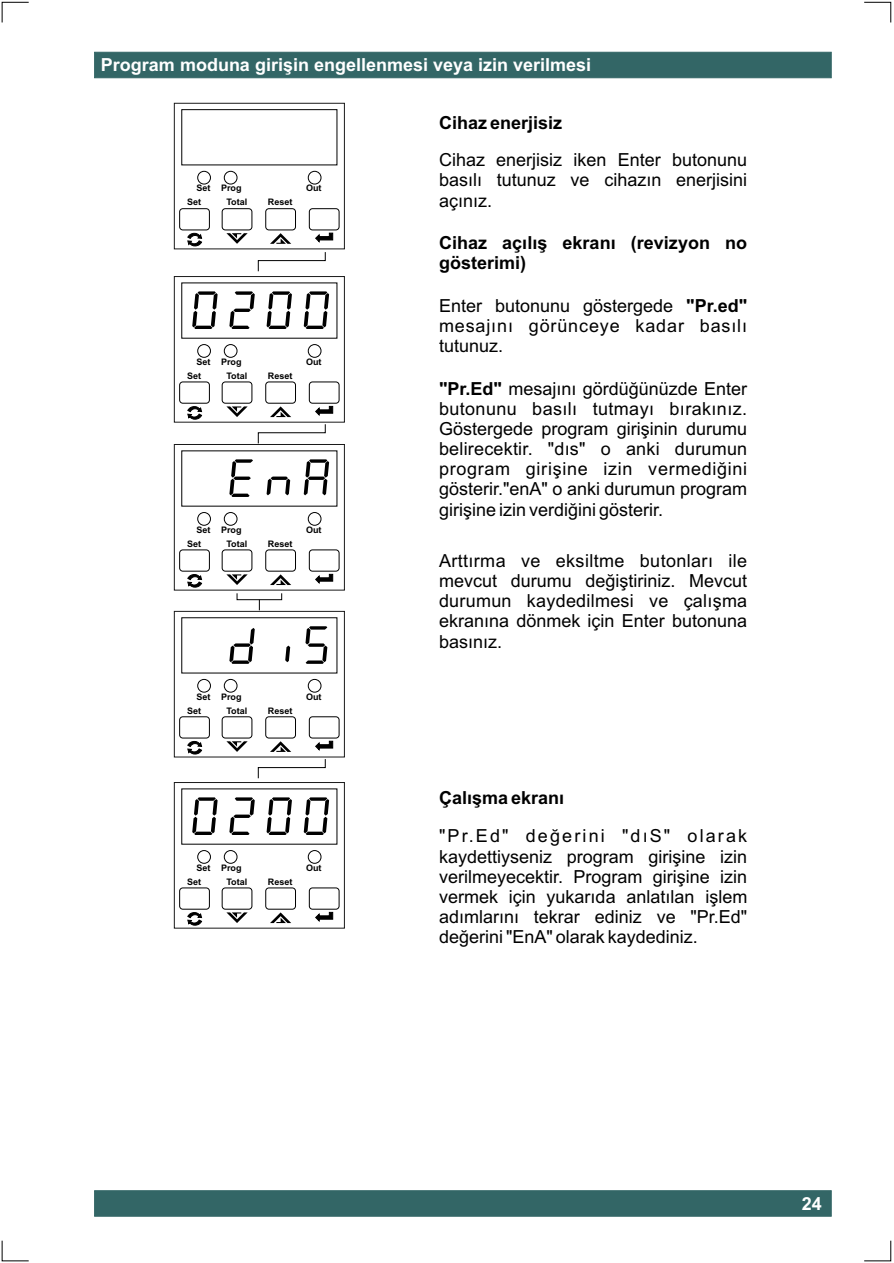
<style>
.page{position:relative;width:894px;height:1263px;background:#fff}
.page>*{position:absolute;margin:0;border:0;box-sizing:border-box;transform-origin:0 0}
.t1{font:18px/20.1px "Arial";color:#000;text-align:justify}
.t2{font:700 18px/20.1px "Arial";color:#000}
.t3{font:700 18px "Arial";color:#fff}
.t4{font:700 9px "Arial";color:#000}
.s1{font-weight:700}
</style>
<div class="page">
<div style="left:94px;top:52px;width:737px;height:26px;background:#366;border:1px solid #366"></div>
<div style="left:94px;top:1191px;width:737px;height:25px;background:#366"></div>
<svg style="left:1px;top:1px;width:28px;height:22px"></svg>
<svg style="left:1px;top:1240px;width:28px;height:22px"></svg>
<svg style="left:864px;top:1px;width:28px;height:22px"></svg>
<svg style="left:864px;top:1240px;width:28px;height:22px"></svg>
<div style="left:174px;top:103px;width:171px;height:146px;border:1px solid #1a1a1a"></div>
<div style="left:174px;top:276px;width:171px;height:146px;border:1px solid #1a1a1a"></div>
<div style="left:174px;top:782px;width:171px;height:146px;border:1px solid #1a1a1a"></div>
<div style="left:174px;top:444px;width:171px;height:146px;border:1px solid #1a1a1a"></div>
<div style="left:174px;top:611px;width:171px;height:146px;border:1px solid #1a1a1a"></div>
<div style="left:224px;top:171px;width:13px;height:13px;border:1px solid #000;border-radius:50%"></div>
<div style="left:224px;top:344px;width:13px;height:13px;border:1px solid #000;border-radius:50%"></div>
<div style="left:224px;top:850px;width:13px;height:13px;border:1px solid #000;border-radius:50%"></div>
<div style="left:224px;top:512px;width:13px;height:13px;border:1px solid #000;border-radius:50%"></div>
<div style="left:224px;top:679px;width:13px;height:13px;border:1px solid #000;border-radius:50%"></div>
<div style="left:308px;top:171px;width:13px;height:13px;border:1px solid #000;border-radius:50%"></div>
<div style="left:308px;top:344px;width:13px;height:13px;border:1px solid #000;border-radius:50%"></div>
<div style="left:308px;top:850px;width:13px;height:13px;border:1px solid #000;border-radius:50%"></div>
<div style="left:308px;top:512px;width:13px;height:13px;border:1px solid #000;border-radius:50%"></div>
<div style="left:308px;top:679px;width:13px;height:13px;border:1px solid #000;border-radius:50%"></div>
<div style="left:309px;top:209px;width:30px;height:21px;border:1px solid #000;border-radius:3px"></div>
<div style="left:309px;top:382px;width:30px;height:21px;border:1px solid #000;border-radius:3px"></div>
<div style="left:309px;top:888px;width:30px;height:21px;border:1px solid #000;border-radius:3px"></div>
<div style="left:309px;top:550px;width:30px;height:21px;border:1px solid #000;border-radius:3px"></div>
<div style="left:309px;top:717px;width:30px;height:21px;border:1px solid #000;border-radius:3px"></div>
<div style="left:222px;top:209px;width:30px;height:21px;border:1px solid #000;border-radius:3px"></div>
<div style="left:222px;top:382px;width:30px;height:21px;border:1px solid #000;border-radius:3px"></div>
<div style="left:222px;top:888px;width:30px;height:21px;border:1px solid #000;border-radius:3px"></div>
<div style="left:222px;top:550px;width:30px;height:21px;border:1px solid #000;border-radius:3px"></div>
<div style="left:222px;top:717px;width:30px;height:21px;border:1px solid #000;border-radius:3px"></div>
<div style="left:266px;top:209px;width:30px;height:21px;border:1px solid #000;border-radius:3px"></div>
<div style="left:266px;top:382px;width:30px;height:21px;border:1px solid #000;border-radius:3px"></div>
<div style="left:266px;top:888px;width:30px;height:21px;border:1px solid #000;border-radius:3px"></div>
<div style="left:266px;top:550px;width:30px;height:21px;border:1px solid #000;border-radius:3px"></div>
<div style="left:266px;top:717px;width:30px;height:21px;border:1px solid #000;border-radius:3px"></div>
<div style="left:182px;top:109px;width:155px;height:56px;border:1px solid #000"></div>
<svg style="left:229px;top:291px;width:26px;height:38px"></svg>
<svg style="left:229px;top:797px;width:26px;height:38px"></svg>
<svg style="left:229px;top:459px;width:24px;height:38px"></svg>
<svg style="left:229px;top:628px;width:26px;height:36px"></svg>
<svg style="left:285px;top:646px;width:5px;height:16px"></svg>
<svg style="left:267px;top:291px;width:25px;height:38px"></svg>
<svg style="left:267px;top:797px;width:25px;height:38px"></svg>
<svg style="left:267px;top:477px;width:23px;height:18px"></svg>
<svg style="left:304px;top:291px;width:25px;height:38px"></svg>
<svg style="left:304px;top:797px;width:25px;height:38px"></svg>
<svg style="left:304px;top:459px;width:25px;height:36px"></svg>
<svg style="left:305px;top:626px;width:22px;height:38px"></svg>
<svg style="left:315px;top:233px;width:18px;height:9px"></svg>
<svg style="left:315px;top:406px;width:18px;height:10px"></svg>
<svg style="left:315px;top:912px;width:18px;height:10px"></svg>
<svg style="left:315px;top:574px;width:18px;height:10px"></svg>
<svg style="left:315px;top:741px;width:18px;height:10px"></svg>
<svg style="left:226px;top:233px;width:22px;height:11px"></svg>
<svg style="left:226px;top:406px;width:22px;height:11px"></svg>
<svg style="left:226px;top:912px;width:22px;height:11px"></svg>
<svg style="left:226px;top:574px;width:22px;height:11px"></svg>
<svg style="left:226px;top:741px;width:22px;height:11px"></svg>
<svg style="left:270px;top:233px;width:21px;height:11px"></svg>
<svg style="left:270px;top:406px;width:21px;height:11px"></svg>
<svg style="left:270px;top:912px;width:21px;height:11px"></svg>
<svg style="left:270px;top:574px;width:21px;height:11px"></svg>
<svg style="left:270px;top:741px;width:21px;height:11px"></svg>
<div style="left:179px;top:209px;width:31px;height:21px;border:1px solid #000;border-radius:3px"></div>
<div style="left:179px;top:382px;width:31px;height:21px;border:1px solid #000;border-radius:3px"></div>
<div style="left:179px;top:888px;width:31px;height:21px;border:1px solid #000;border-radius:3px"></div>
<div style="left:179px;top:550px;width:31px;height:21px;border:1px solid #000;border-radius:3px"></div>
<div style="left:179px;top:717px;width:31px;height:21px;border:1px solid #000;border-radius:3px"></div>
<svg style="left:192px;top:291px;width:26px;height:38px"></svg>
<svg style="left:192px;top:797px;width:26px;height:38px"></svg>
<div style="left:198px;top:171px;width:13px;height:13px;border:1px solid #000;border-radius:50%"></div>
<div style="left:198px;top:344px;width:13px;height:13px;border:1px solid #000;border-radius:50%"></div>
<div style="left:198px;top:850px;width:13px;height:13px;border:1px solid #000;border-radius:50%"></div>
<div style="left:198px;top:512px;width:13px;height:13px;border:1px solid #000;border-radius:50%"></div>
<div style="left:198px;top:679px;width:13px;height:13px;border:1px solid #000;border-radius:50%"></div>
<svg style="left:187px;top:233px;width:15px;height:13px"></svg>
<svg style="left:187px;top:406px;width:15px;height:14px"></svg>
<svg style="left:187px;top:912px;width:15px;height:14px"></svg>
<svg style="left:187px;top:574px;width:15px;height:13px"></svg>
<svg style="left:187px;top:741px;width:15px;height:13px"></svg>
<svg style="left:257px;top:252px;width:69px;height:20px"></svg>
<svg style="left:257px;top:424px;width:69px;height:20px"></svg>
<svg style="left:257px;top:759px;width:69px;height:20px"></svg>
<div style="left:237px;top:593px;width:45px;height:7px;border:1px solid #000"></div>
<p class="t3" style="left:101px;top:58px;width:492px">Program moduna giriþin engellenmesi veya izin verilmesi</p>
<p class="t2" style="left:439px;top:114px;width:125px">Cihaz enerjisiz</p>
<p class="t4" style="left:197px;top:185px;width:16px">Set</p>
<p class="t4" style="left:187px;top:199px;width:16px">Set</p>
<p class="t4" style="left:221px;top:185px;width:22px">Prog</p>
<p class="t4" style="left:226px;top:199px;width:22px">Total</p>
<p class="t4" style="left:268px;top:199px;width:26px">Reset</p>
<p class="t4" style="left:306px;top:185px;width:17px">Out</p>
<p class="t1" style="left:439px;top:152px;width:310px">Cihaz enerjisiz iken Enter butonunu basýlý tutunuz ve cihazýn enerjisini açýnýz.</p>
<p class="t2" style="left:439px;top:235px;width:310px">Cihaz açýlýþ ekraný (revizyon no gösterimi)</p>
<p class="t1" style="left:439px;top:297px;width:310px">Enter butonunu göstergede <span class="s1">"Pr.ed" </span>mesajýný görünceye kadar basýlý tutunuz.</p>
<p class="t4" style="left:197px;top:358px;width:16px">Set</p>
<p class="t4" style="left:221px;top:358px;width:22px">Prog</p>
<p class="t4" style="left:306px;top:358px;width:17px">Out</p>
<p class="t4" style="left:187px;top:372px;width:16px">Set</p>
<p class="t4" style="left:226px;top:372px;width:22px">Total</p>
<p class="t4" style="left:268px;top:372px;width:26px">Reset</p>
<p class="t1" style="left:439px;top:380px;width:310px"><span class="s1">"Pr.Ed"</span> mesajýný gördüðünüzde Enter butonunu basýlý tutmayý býrakýnýz.<br>Göstergede program giriþinin durumu belirecektir. "dýs" o anki durumun program giriþine izin vermediðini gösterir."enA" o anki durumun program giriþine izin verdiðini gösterir.</p>
<p class="t4" style="left:197px;top:526px;width:16px">Set</p>
<p class="t4" style="left:221px;top:526px;width:22px">Prog</p>
<p class="t4" style="left:306px;top:526px;width:17px">Out</p>
<p class="t4" style="left:187px;top:540px;width:16px">Set</p>
<p class="t4" style="left:226px;top:540px;width:22px">Total</p>
<p class="t4" style="left:268px;top:540px;width:26px">Reset</p>
<p class="t1" style="left:439px;top:552px;width:310px">Arttýrma ve eksiltme butonlarý ile mevcut durumu deðiþtiriniz. Mevcut durumun kaydedilmesi ve çalýþma ekranýna dönmek için Enter butonuna basýnýz.</p>
<p class="t4" style="left:197px;top:693px;width:16px">Set</p>
<p class="t4" style="left:221px;top:693px;width:22px">Prog</p>
<p class="t4" style="left:306px;top:693px;width:17px">Out</p>
<p class="t4" style="left:187px;top:707px;width:16px">Set</p>
<p class="t4" style="left:226px;top:707px;width:22px">Total</p>
<p class="t4" style="left:268px;top:707px;width:26px">Reset</p>
<p class="t2" style="left:439px;top:789px;width:127px">Çalýþma ekraný</p>
<p class="t4" style="left:197px;top:864px;width:16px">Set</p>
<p class="t4" style="left:187px;top:878px;width:16px">Set</p>
<p class="t4" style="left:221px;top:864px;width:22px">Prog</p>
<p class="t4" style="left:226px;top:878px;width:22px">Total</p>
<p class="t4" style="left:268px;top:878px;width:26px">Reset</p>
<p class="t4" style="left:306px;top:864px;width:17px">Out</p>
<p class="t1" style="left:439px;top:828px;width:310px">"Pr.Ed" deðerini "dýS" olarak kaydettiyseniz program giriþine izin verilmeyecektir. Program giriþine izin vermek için yukarýda anlatýlan iþlem adýmlarýný tekrar ediniz ve "Pr.Ed" deðerini "EnA" olarak kaydediniz.</p>
<p class="t3" style="left:802px;top:1197px;width:22px">24</p>
</div>
